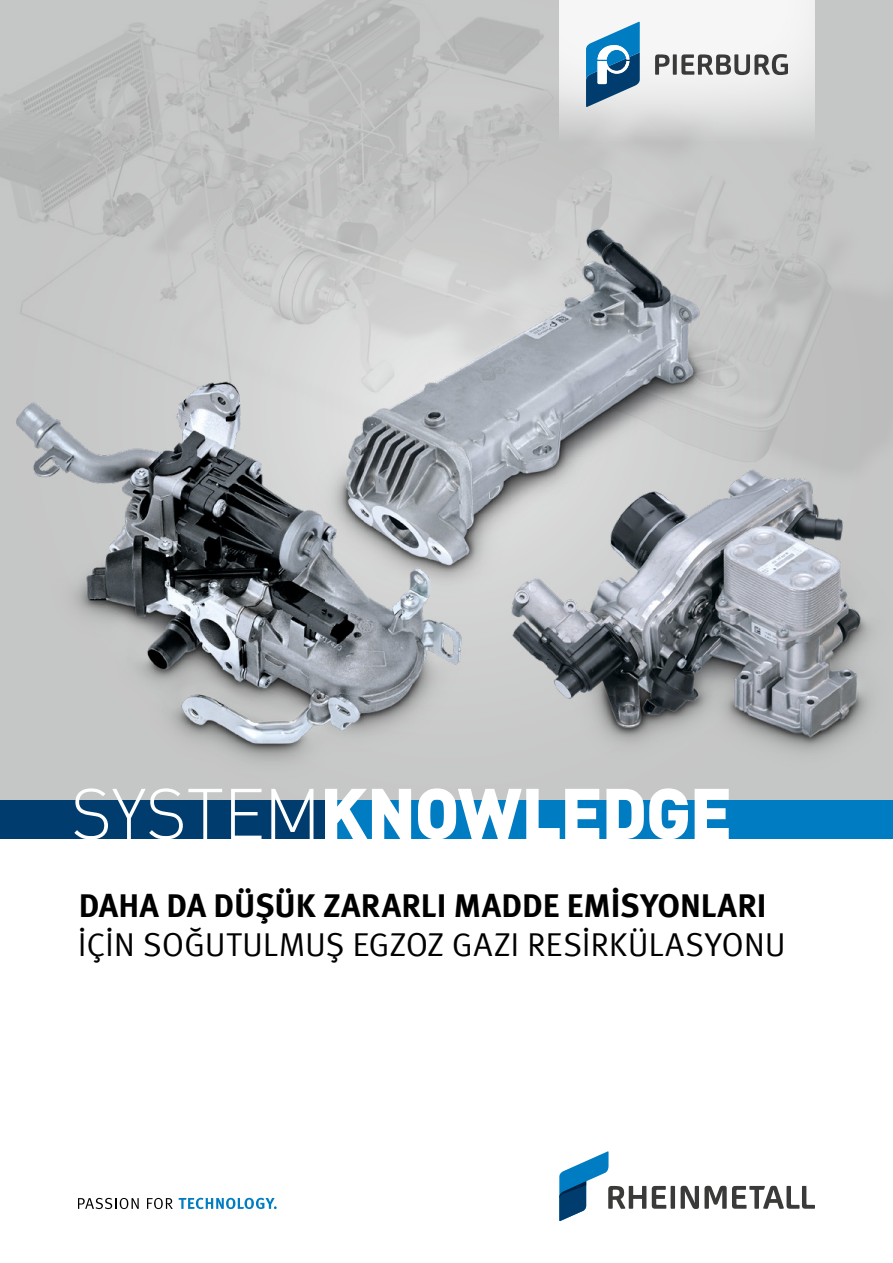
<style>
.page{position:relative;width:893px;height:1263px;background:#fff}
.page>*{position:absolute;margin:0;border:0;box-sizing:border-box;transform-origin:0 0}
.t1{font:900 70.5px "DIN Offc";letter-spacing:-.025em;color:#fff}
.t2{font:33px "Meta Offc Pro Norm";letter-spacing:-.005em;color:#000}
.t3{font:700 33px "Meta Offc Pro";color:#000}
.s1{font-weight:300}
</style>
<div class="page">
<img style="left:0;top:0;width:893px;height:176px">
<img style="left:0;top:176px;width:893px;height:612px">
<svg style="left:559px;top:0;width:256px;height:142px;fill:#eeeeef"></svg>
<svg style="left:655px;top:54px;width:133px;height:21px"></svg>
<svg style="left:586px;top:22px;width:54px;height:85px"></svg>
<svg style="left:559px;top:1151px;width:256px;height:70px"></svg>
<div style="left:0;top:800px;width:893px;height:39px;background:#003d6e"></div>
<div style="left:331px;top:800px;width:562px;height:39px;background:#007cc3"></div>
<svg style="left:78px;top:1198px;width:61px;height:11px"></svg>
<svg style="left:147px;top:1198px;width:26px;height:11px"></svg>
<svg style="left:179px;top:1198px;width:98px;height:11px"></svg>
<h1 class="t1" style="left:71px;top:766px;width:663px"><span class="s1">SYSTEM</span>KNOWLEDGE</h1>
<p class="t3" style="left:79px;top:879px;width:689px">DAHA DA DÜŞÜK ZARARLI MADDE EMİSYONLARI</p>
<p class="t2" style="left:78px;top:919px;width:710px">İÇİN SOĞUTULMUŞ EGZOZ GAZI RESİRKÜLASYONU</p>
</div>
